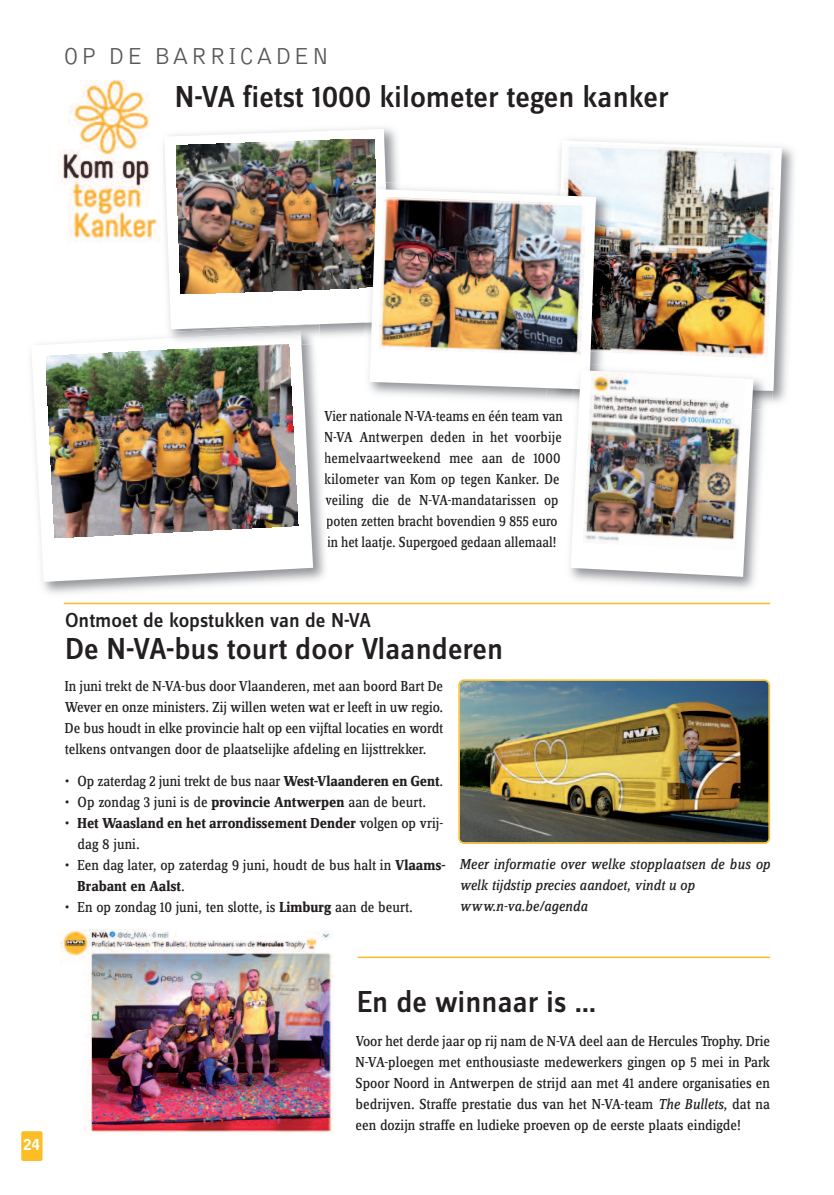
<style>
.page{position:relative;width:834px;height:1195px;background:#fff}
.page>*{position:absolute;margin:0;border:0;box-sizing:border-box;transform-origin:0 0}
.t1{font:500 31.5px "Zine Sans Dis";color:#231f20}
.t2{font:300 24px "Bell Gothic Std";letter-spacing:.1em;color:#57585a}
.t3{font:500 21px "Zine Sans Dis";color:#231f20}
.t4{font:15px/21px "Zine Serif Dis";color:#231f20}
.t5{font:italic 15px/21px "Zine Serif Dis";color:#231f20}
.t6{font:700 15px/21px "Zine Serif Dis";color:#231f20}
.t7{font:900 15px "Bell Gothic Std";color:#fff}
.s1{font-weight:700}
.s2{font-weight:400}
.s3{font-style:italic}
</style>
<div class="page">
<div style="left:21px;top:1131px;width:22px;height:30px;background:#fdbe25;border-radius:2px"></div>
<img style="left:58px;top:81px;width:99px;height:161px">
<img style="left:570px;top:139px;width:224px;height:264px">
<svg style="left:570px;top:140px;width:211px;height:251px"></svg>
<img style="left:559px;top:144px;width:214px;height:214px">
<hr style="left:357px;top:956px;width:413px;height:2px;background:#fdbe25">
<hr style="left:64px;top:603px;width:706px;height:1px;background:#fdbe25">
<img style="left:42px;top:344px;width:285px;height:250px">
<svg style="left:324px;top:431px;width:1px;height:12px"></svg>
<svg style="left:324px;top:452px;width:2px;height:11px"></svg>
<svg style="left:324px;top:473px;width:4px;height:11px"></svg>
<svg style="left:325px;top:497px;width:4px;height:9px"></svg>
<svg style="left:326px;top:517px;width:4px;height:12px"></svg>
<svg style="left:327px;top:536px;width:4px;height:11px"></svg>
<svg style="left:31px;top:338px;width:282px;height:244px"></svg>
<img style="left:46px;top:344px;width:252px;height:194px">
<img style="left:161px;top:127px;width:237px;height:217px">
<img style="left:157px;top:130px;width:5px;height:123px">
<img style="left:164px;top:329px;width:156px;height:15px">
<img style="left:164px;top:331px;width:137px;height:18px">
<img style="left:230px;top:344px;width:58px;height:3px">
<svg style="left:164px;top:129px;width:226px;height:200px"></svg>
<img style="left:176px;top:139px;width:203px;height:154px">
<img style="left:362px;top:183px;width:210px;height:217px">
<img style="left:546px;top:188px;width:43px;height:213px">
<img style="left:596px;top:189px;width:20px;height:163px">
<img style="left:364px;top:182px;width:46px;height:160px">
<img style="left:365px;top:182px;width:25px;height:141px">
<img style="left:366px;top:182px;width:13px;height:105px">
<svg style="left:369px;top:189px;width:227px;height:200px"></svg>
<img style="left:379px;top:198px;width:206px;height:157px">
<img style="left:61px;top:929px;width:272px;height:206px">
<img style="left:458px;top:679px;width:312px;height:165px">
<img style="left:569px;top:410px;width:195px;height:179px">
<img style="left:753px;top:391px;width:19px;height:19px">
<img style="left:609px;top:365px;width:164px;height:26px">
<img style="left:590px;top:364px;width:19px;height:6px">
<img style="left:573px;top:363px;width:17px;height:7px">
<svg style="left:570px;top:370px;width:183px;height:207px"></svg>
<img style="left:583px;top:371px;width:161px;height:179px">
<h2 class="t2" style="left:64px;top:47px;width:267px">OP DE BARRICADEN</h2>
<h1 class="t1" style="left:175px;top:86px;width:495px">N-VA fietst 1000 kilometer tegen kanker</h1>
<p class="t4" style="left:324px;top:407px;width:240px">Vier nationale N-VA-teams en één team van N-VA Antwerpen deden in het voorbije hemelvaartweekend mee aan de 1000 kilometer van Kom op tegen Kanker. De veiling die de N-VA-mandatarissen op poten zetten bracht bovendien 9 855 euro in het laatje. Supergoed gedaan allemaal!</p>
<h3 class="t3" style="left:65px;top:613px;width:307px">Ontmoet de kopstukken van de N-VA</h3>
<h1 class="t1" style="left:65px;top:638px;width:439px">De N-VA-bus tourt door Vlaanderen</h1>
<p class="t4" style="left:65px;top:677px;width:380px;text-align:justify">In juni trekt de N-VA-bus door Vlaanderen, met aan boord Bart De Wever en onze ministers. Zij willen weten wat er leeft in uw regio.<br>De bus houdt in elke provincie halt op een vijftal locaties en wordt telkens ontvangen door de plaatselijke afdeling en lijsttrekker.</p>
<p class="t4" style="left:65px;top:772px;width:380px">• Op zaterdag 2 juni trekt de bus naar <span class="s1">West-Vlaanderen en Gent</span>.</p>
<p class="t4" style="left:65px;top:793px;width:363px">• Op zondag 3 juni is de <span class="s1">provincie Antwerpen</span> aan de beurt.</p>
<p class="t6" style="left:78px;top:814px;width:367px;text-indent:-13px"><span class="s2">•</span> Het Waasland en het arrondissement Dender <span class="s2">volgen op vrij&shy;dag 8 juni.</span></p>
<p class="t4" style="left:78px;top:856px;width:369px;text-indent:-13px">• Een dag later, op zaterdag 9 juni, houdt de bus halt in <span class="s1">Vlaams-<br>Brabant en Aalst</span>.</p>
<p class="t4" style="left:65px;top:898px;width:349px">• En op zondag 10 juni, ten slotte, is <span class="s1">Limburg</span> aan de beurt.</p>
<p class="t5" style="left:459px;top:855px;width:312px">Meer informatie over welke stopplaatsen de bus op welk tijdstip precies aandoet, vindt u op www.n-va.be/agenda</p>
<p class="t7" style="left:24px;top:1139px;width:18px">24</p>
<h1 class="t1" style="left:357px;top:991px;width:241px">En de winnaar is …</h1>
<p class="t4" style="left:355px;top:1032px;width:416px;text-align:justify">Voor het derde jaar op rij nam de N-VA deel aan de Hercules Trophy. Drie N-VA-ploegen met enthousiaste medewerkers gingen op 5 mei in Park Spoor Noord in Antwerpen de strijd aan met 41 andere organisaties en bedrijven. Straffe prestatie dus van het N-VA-team <span class="s3">The Bullets</span>, dat na een dozijn straffe en ludieke proeven op de eerste plaats eindigde!</p>
</div>
